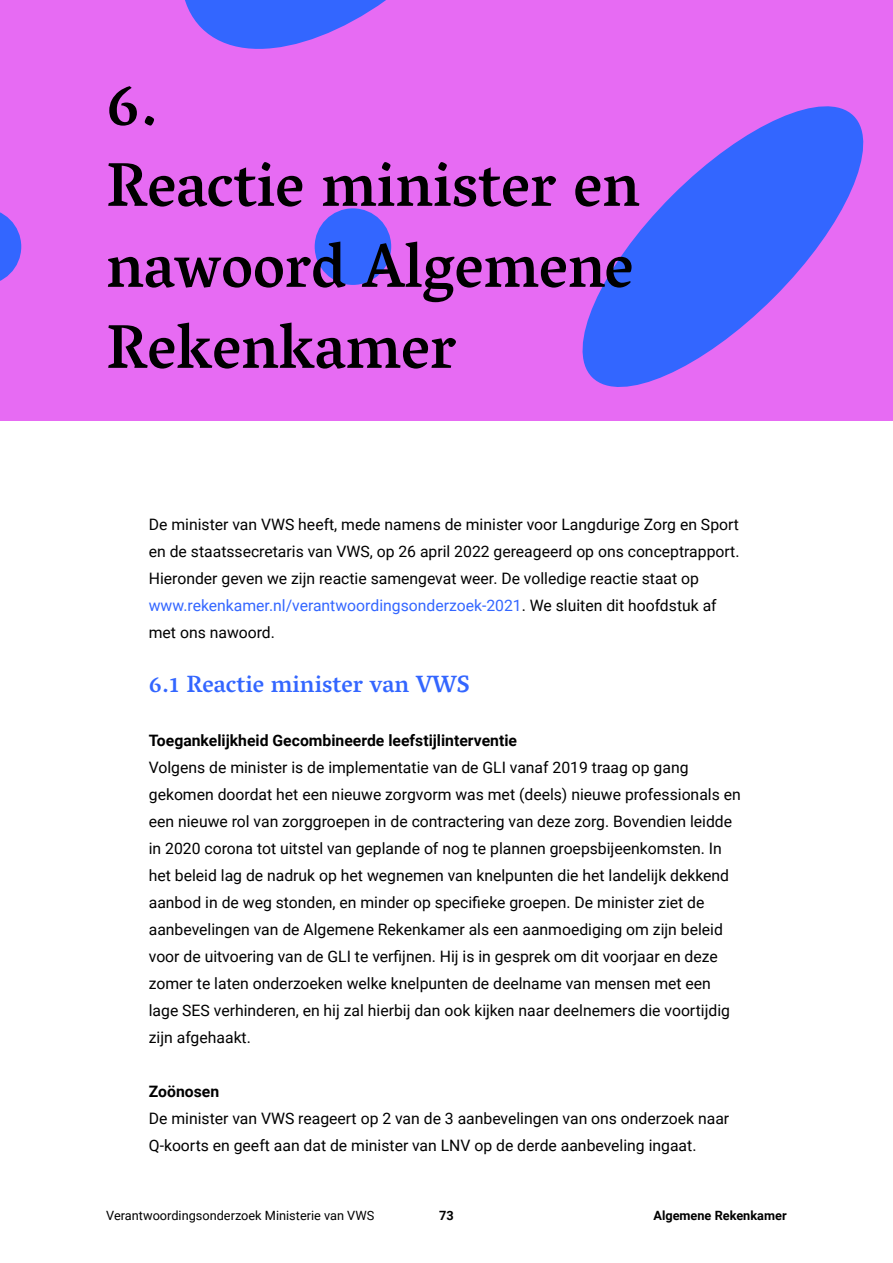
<style>
.page{position:relative;width:893px;height:1263px;background:#fff}
.page>*{position:absolute;margin:0;border:0;box-sizing:border-box;transform-origin:0 0}
._5_Kop_1_-_H2{font:500 63px/81px "Vesper Libre";color:#000}
._6_Kop_2_-_H3{font:500 24px "Vesper Libre";color:#36f}
._0_Platte_tekst_-_P{font:15.75px/27px "Roboto";color:#000}
._1_Bold_-_H4{font:700 15.75px "Roboto";color:#000}
.t1{font:12.75px "Roboto";color:#000}
.t2{font:700 12.75px "Roboto";color:#000}
.s1{color:#36f}
</style>
<div class="page">
<div style="left:0;top:0;width:893px;height:421px;background:#e76bf3"></div>
<svg style="left:185px;top:0;width:201px;height:49px"></svg>
<svg style="left:0;top:212px;width:21px;height:69px"></svg>
<div style="left:315px;top:208px;width:76px;height:77px;background:#36f;border-radius:50%"></div>
<svg style="left:582px;top:106px;width:282px;height:281px;fill:#36f"></svg>
<h2 class="_5_Kop_1_-_H2" style="left:106px;top:63px;width:535px">6.<br>Reactie minister en nawoord Algemene<br>Rekenkamer</h2>
<p class="_0_Platte_tekst_-_P" style="left:149px;top:510px;width:592px">De minister van VWS heeft, mede namens de minister voor Langdurige Zorg en Sport en de staatssecretaris van VWS, op 26 april 2022 gereageerd op ons conceptrapport.<br>Hieronder geven we zijn reactie samengevat weer. De volledige reactie staat op <span class="s1">www.rekenkamer.nl/verantwoordingsonderzoek-2021</span>. We sluiten dit hoofdstuk af met ons nawoord.</p>
<h3 class="_6_Kop_2_-_H3" style="left:149px;top:669px;width:323px">6.1 Reactie minister van VWS</h3>
<p class="_1_Bold_-_H4" style="left:149px;top:729px;width:370px">Toegankelijkheid Gecombineerde leefstijlinterventie</p>
<p class="_0_Platte_tekst_-_P" style="left:149px;top:753px;width:593px">Volgens de minister is de implementatie van de GLI vanaf 2019 traag op gang gekomen doordat het een nieuwe zorgvorm was met (deels) nieuwe professionals en een nieuwe rol van zorggroepen in de contractering van deze zorg. Bovendien leidde in 2020 corona tot uitstel van geplande of nog te plannen groepsbijeenkomsten. In het beleid lag de nadruk op het wegnemen van knelpunten die het landelijk dekkend aanbod in de weg stonden, en minder op specifieke groepen. De minister ziet de aanbevelingen van de Algemene Rekenkamer als een aanmoediging om zijn beleid voor de uitvoering van de GLI te verfijnen. Hij is in gesprek om dit voorjaar en deze zomer te laten onderzoeken welke knelpunten de deelname van mensen met een lage SES verhinderen, en hij zal hierbij dan ook kijken naar deelnemers die voortijdig zijn afgehaakt.</p>
<p class="_1_Bold_-_H4" style="left:149px;top:1080px;width:72px">Zoönosen</p>
<p class="_0_Platte_tekst_-_P" style="left:149px;top:1104px;width:582px">De minister van VWS reageert op 2 van de 3 aanbevelingen van ons onderzoek naar<br>Q-koorts en geeft aan dat de minister van LNV op de derde aanbeveling ingaat.</p>
<p class="t1" style="left:106px;top:1207px;width:269px">Verantwoordingsonderzoek Ministerie van VWS</p>
<p class="t2" style="left:439px;top:1207px;width:16px">73</p>
<p class="t2" style="left:653px;top:1207px;width:135px">Algemene Rekenkamer</p>
</div>
